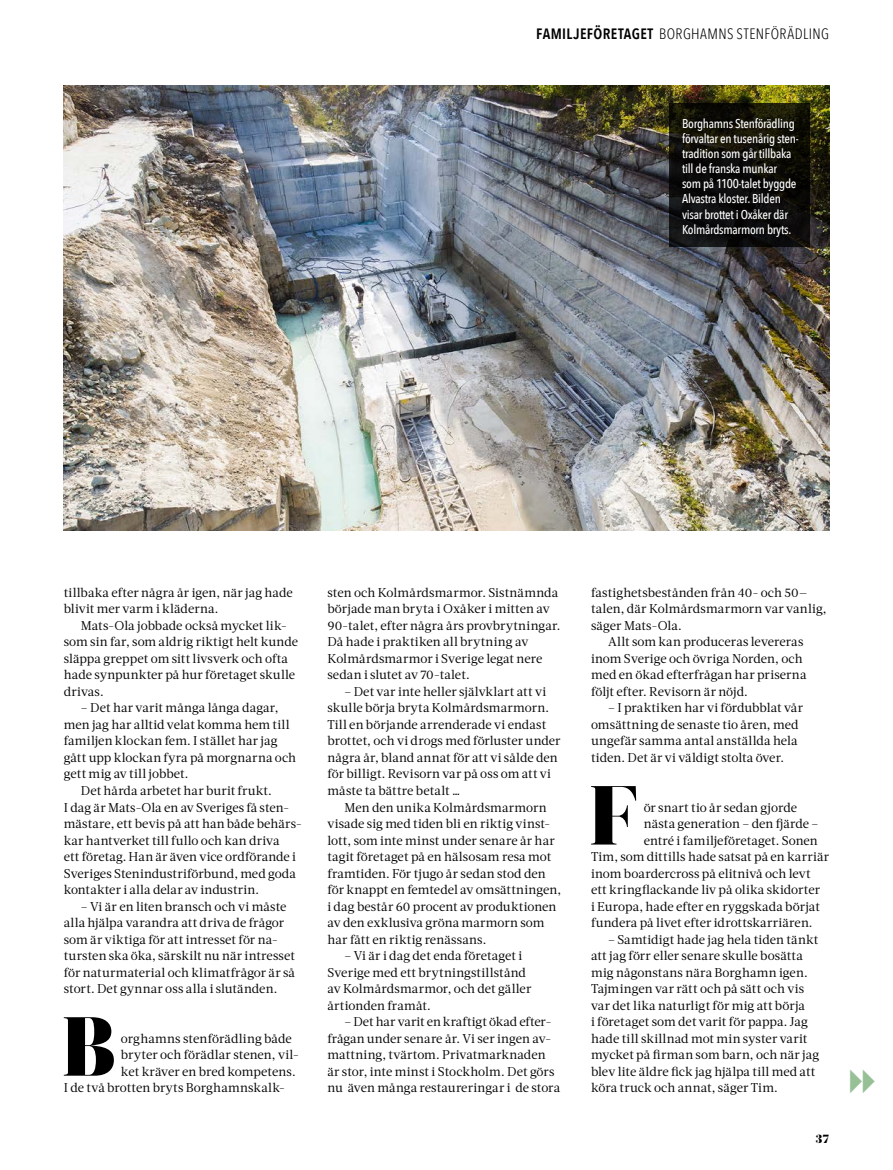
<style>
.page{position:relative;width:893px;height:1170px;background:#fff}
.page>*{position:absolute;margin:0;border:0;box-sizing:border-box;transform-origin:0 0}
.t1{font:900 83.4px "Acta Display";color:#000}
.t2{font:300 condensed 15px "Avenir Next LT Pro";letter-spacing:.03em;color:#000}
.t3{font:12.75px/16.5px "Acta";letter-spacing:.005em;color:#000}
.t4{font:500 12.75px/15px "Avenir Next Condensed";letter-spacing:-.02em;color:#fff}
.t5{font:900 12.75px "Acta Display";color:#000}
.s1{font-family:"Avenir Next Condensed";font-weight:600;font-stretch:normal}
</style>
<div class="page">
<img style="left:64px;top:85px;width:765px;height:446px">
<svg style="left:669px;top:103px;width:141px;height:143px;background:#111008"></svg>
<div style="left:674px;top:110px;width:132px;height:135px;background:#000;opacity:.9"></div>
<p class="t2" style="left:536px;top:25px;width:294px"><span class="s1">FAMILJEFÖRETAGET</span> BORGHAMNS STENFÖRÄDLING</p>
<p class="t4" style="left:682px;top:116px;width:117px">Borghamns Stenförädling förvaltar en tusenårig sten&shy;tradition som går tillbaka till de franska munkar som på 1100-talet byggde<br>Alvastra kloster. Bilden visar brottet i Oxåker där<br>Kolmårdsmarmorn bryts.</p>
<p class="t3" style="left:64px;top:584px;width:231px">tillbaka efter några år igen, när jag hade blivit mer varm i kläderna.</p>
<p class="t3" style="left:64px;top:617px;width:236px;text-indent:17px">Mats-Ola jobbade också mycket lik&shy;som sin far, som aldrig riktigt helt kunde släppa greppet om sitt livsverk och ofta hade synpunkter på hur företaget skulle drivas.</p>
<p class="t3" style="left:81px;top:699px;width:199px">– Det har varit många långa dagar,</p>
<p class="t3" style="left:64px;top:716px;width:227px">men jag har alltid velat komma hem till</p>
<p class="t3" style="left:64px;top:732px;width:215px">familjen klockan fem. I stället har jag</p>
<p class="t3" style="left:64px;top:749px;width:234px">gått upp klockan fyra på morgnarna och</p>
<p class="t3" style="left:64px;top:765px;width:126px">gett mig av till jobbet.</p>
<p class="t3" style="left:81px;top:782px;width:193px">Det hårda arbetet har burit frukt.</p>
<p class="t3" style="left:64px;top:798px;width:224px">I dag är Mats-Ola en av Sveriges få sten--</p>
<p class="t3" style="left:64px;top:815px;width:240px">mästare, ett bevis på att han både behärs-</p>
<p class="t3" style="left:64px;top:831px;width:217px">kar hantverket till fullo och kan driva</p>
<p class="t3" style="left:64px;top:848px;width:234px">ett företag. Han är även vice ordförande i</p>
<p class="t3" style="left:64px;top:864px;width:234px">Sveriges Stenindustriförbund, med goda</p>
<p class="t3" style="left:64px;top:881px;width:197px">kontakter i alla delar av industrin.</p>
<p class="t3" style="left:64px;top:897px;width:233px;text-indent:17px">– Vi är en liten bransch och vi måste alla hjälpa varandra att driva de frågor som är viktiga för att intresset för na&shy;tursten ska öka, särskilt nu när intresset för naturmaterial och klimatfrågor är så stort. Det gynnar oss alla i slutänden.</p>
<h1 class="t1" style="left:62px;top:995px;width:56px">B</h1>
<p class="t3" style="left:121px;top:1029px;width:172px">orghamns stenförädling både</p>
<p class="t3" style="left:121px;top:1046px;width:179px">bryter och förädlar stenen, vil-</p>
<p class="t3" style="left:121px;top:1062px;width:176px">ket kräver en bred kompetens.</p>
<p class="t3" style="left:64px;top:1079px;width:223px">I de två brotten bryts Borghamnskalk-</p>
<p class="t3" style="left:327px;top:584px;width:235px">sten och Kolmårdsmarmor. Sistnämnda började man bryta i Oxåker i mitten av 90-talet, efter några års provbrytningar.<br>Då hade i praktiken all brytning av Kolmårdsmarmor i Sverige legat nere sedan i slutet av 70-talet.</p>
<p class="t3" style="left:327px;top:683px;width:235px;text-indent:17px">– Det var inte heller självklart att vi skulle börja bryta Kolmårdsmarmorn.<br>Till en börjande arrenderade vi endast brottet, och vi drogs med förluster under några år, bland annat för att vi sålde den för billigt. Revisorn var på oss om att vi måste ta bättre betalt …</p>
<p class="t3" style="left:327px;top:798px;width:235px;text-indent:17px">Men den unika Kolmårdsmarmorn visade sig med tiden bli en riktig vinst&shy;lott, som inte minst under senare år har tagit företaget på en hälsosam resa mot framtiden. För tjugo år sedan stod den för knappt en femtedel av omsättningen, i dag består 60 procent av produktionen av den exklusiva gröna marmorn som har fått en riktig renässans.</p>
<p class="t3" style="left:327px;top:947px;width:205px;text-indent:17px">– Vi är i dag det enda företaget i<br>Sverige med ett brytningstillstånd av Kolmårdsmarmor, och det gäller årtionden framåt.</p>
<p class="t3" style="left:327px;top:1013px;width:234px;text-indent:17px">– Det har varit en kraftigt ökad efter&shy;frågan under senare år. Vi ser ingen av&shy;mattning, tvärtom. Privatmarknaden är stor, inte minst i Stockholm. Det görs nu även många restaureringar i de stora</p>
<p class="t3" style="left:591px;top:584px;width:218px">fastighetsbestånden från 40- och 50—</p>
<p class="t3" style="left:591px;top:600px;width:237px">talen, där Kolmårdsmarmorn var vanlig,</p>
<p class="t3" style="left:591px;top:617px;width:92px">säger Mats-Ola.</p>
<p class="t3" style="left:608px;top:633px;width:197px">Allt som kan produceras levereras</p>
<p class="t3" style="left:591px;top:650px;width:213px">inom Sverige och övriga Norden, och</p>
<p class="t3" style="left:591px;top:666px;width:217px">med en ökad efterfrågan har priserna</p>
<p class="t3" style="left:591px;top:683px;width:158px">följt efter. Revisorn är nöjd.</p>
<p class="t3" style="left:591px;top:699px;width:214px;text-indent:17px">– I praktiken har vi fördubblat vår omsättning de senaste tio åren, med ungefär samma antal anställda hela tiden. Det är vi väldigt stolta över.</p>
<h1 class="t1" style="left:589px;top:764px;width:49px">F</h1>
<p class="t3" style="left:644px;top:798px;width:155px">ör snart tio år sedan gjorde</p>
<p class="t3" style="left:644px;top:815px;width:176px">nästa generation – den fjärde –</p>
<p class="t3" style="left:644px;top:831px;width:176px">entré i familjeföretaget. Sonen</p>
<p class="t3" style="left:591px;top:848px;width:240px">Tim, som dittills hade satsat på en karriär</p>
<p class="t3" style="left:591px;top:864px;width:221px">inom boardercross på elitnivå och levt</p>
<p class="t3" style="left:591px;top:881px;width:231px">ett kringflackande liv på olika skidorter</p>
<p class="t3" style="left:591px;top:897px;width:230px">i Europa, hade efter en ryggskada börjat</p>
<p class="t3" style="left:591px;top:914px;width:223px">fundera på livet efter idrottskarriären.</p>
<p class="t3" style="left:591px;top:930px;width:230px;text-indent:17px">– Samtidigt hade jag hela tiden tänkt att jag förr eller senare skulle bosätta mig någonstans nära Borghamn igen.<br>Tajmingen var rätt och på sätt och vis var det lika naturligt för mig att börja<br>i företaget som det varit för pappa. Jag hade till skillnad mot min syster varit mycket på firman som barn, och när jag blev lite äldre fick jag hjälpa till med att köra truck och annat, säger Tim.</p>
<p class="t5" style="left:816px;top:1130px;width:15px">37</p>
</div>
